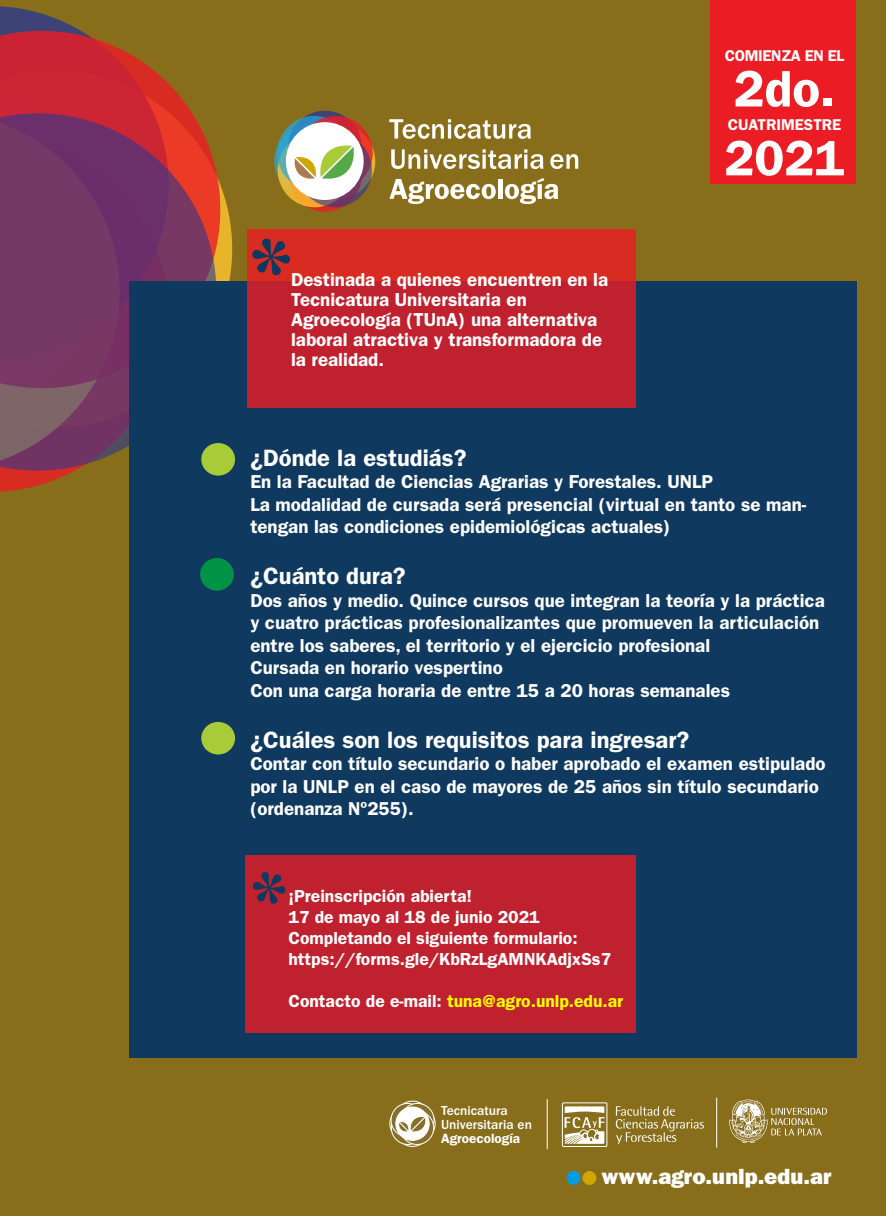
<style>
.page{position:relative;width:886px;height:1216px;background:#fff}
.page>*{position:absolute;margin:0;border:0;box-sizing:border-box;transform-origin:0 0}
.t1{font:600 51.5px "ITC Franklin Gothic Std";color:#fff}
.t2{font:600 50px "ITC Franklin Gothic Std";color:#fff}
.t3{font:600 23.75px "ITC Franklin Gothic Std";color:#fff}
.t4{font:22.12px "ITC Franklin Gothic Std Hvy";color:#fff}
.t5{font:600 18.75px/22.5px "ITC Franklin Gothic Std";color:#fff}
.t6{font:600 17.5px/21px "ITC Franklin Gothic Std";color:#fff}
.t7{font:600 17.5px "ITC Franklin Gothic Std";color:#ff0}
.t8{font:600 15.62px "ITC Franklin Gothic Std";letter-spacing:-.015em;color:#fff}
.t9{font:500 13.5px/14.1px "ITC Franklin Gothic Std";color:#fff}
.t10{font:600 13.5px "ITC Franklin Gothic Std";color:#fff}
.s1{color:#fff}
</style>
<div class="page">
<div style="left:0;top:0;width:885px;height:1215px;background:#886e1b"></div>
<svg style="left:729px;top:1099px;width:98px;height:44px"></svg>
<svg style="left:616px;top:1106px;width:88px;height:38px"></svg>
<svg style="left:564px;top:1106px;width:41px;height:41px"></svg>
<div style="left:562px;top:1102px;width:45px;height:44px;border:1px solid #fff"></div>
<hr style="left:716px;top:1097px;width:1px;height:50px;background:#fff">
<div style="left:582px;top:1170px;width:14px;height:14px;background:#cfa700;border-radius:50%"></div>
<div style="left:567px;top:1170px;width:13px;height:14px;background:#009de2;border-radius:50%"></div>
<div style="left:390px;top:1106px;width:33px;height:34px;border:1px solid #fff;border-radius:50%"></div>
<div style="left:402px;top:1107px;width:33px;height:33px;background:#ece7dd;border-radius:50%"></div>
<div style="left:402px;top:1106px;width:33px;height:34px;border:1px solid #fff;border-radius:50%"></div>
<div style="left:396px;top:1113px;width:33px;height:33px;background:#ded7c5;border-radius:50%"></div>
<div style="left:396px;top:1112px;width:33px;height:34px;border:1px solid #fff;border-radius:50%"></div>
<div style="left:396px;top:1101px;width:33px;height:33px;background:#866f2b;border-radius:50%"></div>
<div style="left:396px;top:1100px;width:33px;height:34px;border:1px solid #fff;border-radius:50%"></div>
<svg style="left:391px;top:1111px;width:34px;height:33px"></svg>
<div style="left:391px;top:1110px;width:34px;height:34px;border:1px solid #fff;border-radius:50%"></div>
<svg style="left:391px;top:1103px;width:33px;height:33px"></svg>
<div style="left:391px;top:1102px;width:34px;height:35px;border:1px solid #fff;border-radius:50%"></div>
<svg style="left:401px;top:1103px;width:33px;height:33px"></svg>
<div style="left:400px;top:1102px;width:34px;height:35px;border:1px solid #fff;border-radius:50%"></div>
<svg style="left:400px;top:1111px;width:34px;height:33px"></svg>
<div style="left:400px;top:1110px;width:34px;height:34px;border:1px solid #fff;border-radius:50%"></div>
<div style="left:396px;top:1106px;width:33px;height:34px;background:#fff;border-radius:50%"></div>
<div style="left:395px;top:1106px;width:34px;height:34px;border:1px solid #fff;border-radius:50%"></div>
<svg style="left:398px;top:1115px;width:28px;height:28px"></svg>
<hr style="left:547px;top:1099px;width:1px;height:50px;background:#fff">
<svg style="left:220px;top:184px;width:12px;height:97px"></svg>
<svg style="left:0;top:470px;width:76px;height:22px;fill:#d82c22"></svg>
<svg style="left:0;top:6px;width:81px;height:25px;fill:#3d4277"></svg>
<svg style="left:0;top:31px;width:220px;height:250px;fill:#c92634"></svg>
<svg style="left:0;top:113px;width:216px;height:357px;background:#7f395e"></svg>
<svg style="left:288px;top:111px;width:74px;height:74px"></svg>
<svg style="left:277px;top:116px;width:74px;height:74px"></svg>
<svg style="left:299px;top:116px;width:74px;height:74px"></svg>
<svg style="left:298px;top:133px;width:74px;height:74px"></svg>
<div style="left:288px;top:124px;width:74px;height:74px;background:#fff;border-radius:50%"></div>
<div style="left:286px;top:122px;width:78px;height:78px;border:4px solid #fff;border-radius:50%"></div>
<svg style="left:389px;top:119px;width:142px;height:20px"></svg>
<svg style="left:391px;top:149px;width:152px;height:20px"></svg>
<svg style="left:550px;top:154px;width:28px;height:15px"></svg>
<svg style="left:389px;top:179px;width:107px;height:25px"></svg>
<hr style="left:498px;top:179px;width:4px;height:20px;background:#fff">
<svg style="left:505px;top:178px;width:53px;height:26px"></svg>
<div style="left:129px;top:281px;width:728px;height:777px;background:#10395f"></div>
<div style="left:247px;top:229px;width:388px;height:179px;background:linear-gradient(to bottom,#d62b23,#b81d33)"></div>
<div style="left:201px;top:443px;width:34px;height:32px;background:#a8cb38;border-radius:50%"></div>
<div style="left:200px;top:558px;width:34px;height:32px;background:#009245;border-radius:50%"></div>
<div style="left:201px;top:722px;width:34px;height:32px;background:#a8cb38;border-radius:50%"></div>
<div style="left:245px;top:855px;width:390px;height:178px;background:#c0212f"></div>
<div style="left:710px;top:0;width:145px;height:184px;background:#ec1c24"></div>
<svg style="left:248px;top:143px;width:107px;height:138px"></svg>
<p class="t5" style="left:291px;top:269px;width:319px;line-height:20px">Destinada a quienes encuentren en la<br>Tecnicatura Universitaria en<br>Agroecología (TUnA) una alternativa laboral atractiva y transformadora de la realidad.</p>
<p class="t8" style="left:725px;top:46px;width:121px">COMIENZA EN EL</p>
<h1 class="t1" style="left:733px;top:58px;width:104px">2do.</h1>
<p class="t8" style="left:728px;top:115px;width:115px">CUATRIMESTRE</p>
<h2 class="t2" style="left:724px;top:129px;width:121px">2021</h2>
<p class="t3" style="left:250px;top:443px;width:218px">¿Dónde la estudiás?</p>
<p class="t5" style="left:250px;top:470px;width:557px">En la Facultad de Ciencias Agrarias y Forestales. UNLP<br>La modalidad de cursada será presencial (virtual en tanto se man&shy;tengan las condiciones epidemiológicas actuales)</p>
<p class="t3" style="left:250px;top:562px;width:157px">¿Cuánto dura?</p>
<p class="t5" style="left:250px;top:589px;width:576px">Dos años y medio. Quince cursos que integran la teoría y la práctica y cuatro prácticas profesionalizantes que promueven la articulación entre los saberes, el territorio y el ejercicio profesional<br>Cursada en horario vespertino<br>Con una carga horaria de entre 15 a 20 horas semanales</p>
<p class="t3" style="left:250px;top:725px;width:440px">¿Cuáles son los requisitos para ingresar?</p>
<p class="t5" style="left:250px;top:752px;width:577px">Contar con título secundario o haber aprobado el examen estipulado por la UNLP en el caso de mayores de 25 años sin título secundario (ordenanza Nº255).</p>
<p class="t6" style="left:288px;top:885px;width:324px">¡Preinscripción abierta!<br>17 de mayo al 18 de junio 2021<br>Completando el siguiente formulario: https://forms.gle/KbRzLgAMNKAdjxSs7</p>
<p class="t7" style="left:288px;top:990px;width:336px"><span class="s1">Contacto de e-mail:</span> tuna@agro.unlp.edu.ar</p>
<p class="t9" style="left:441px;top:1103px;width:92px">Tecnicatura<br>Universitaria en</p>
<p class="t10" style="left:441px;top:1130px;width:81px">Agroecología</p>
<p class="t4" style="left:601px;top:1162px;width:231px">www.agro.unlp.edu.ar</p>
</div>
